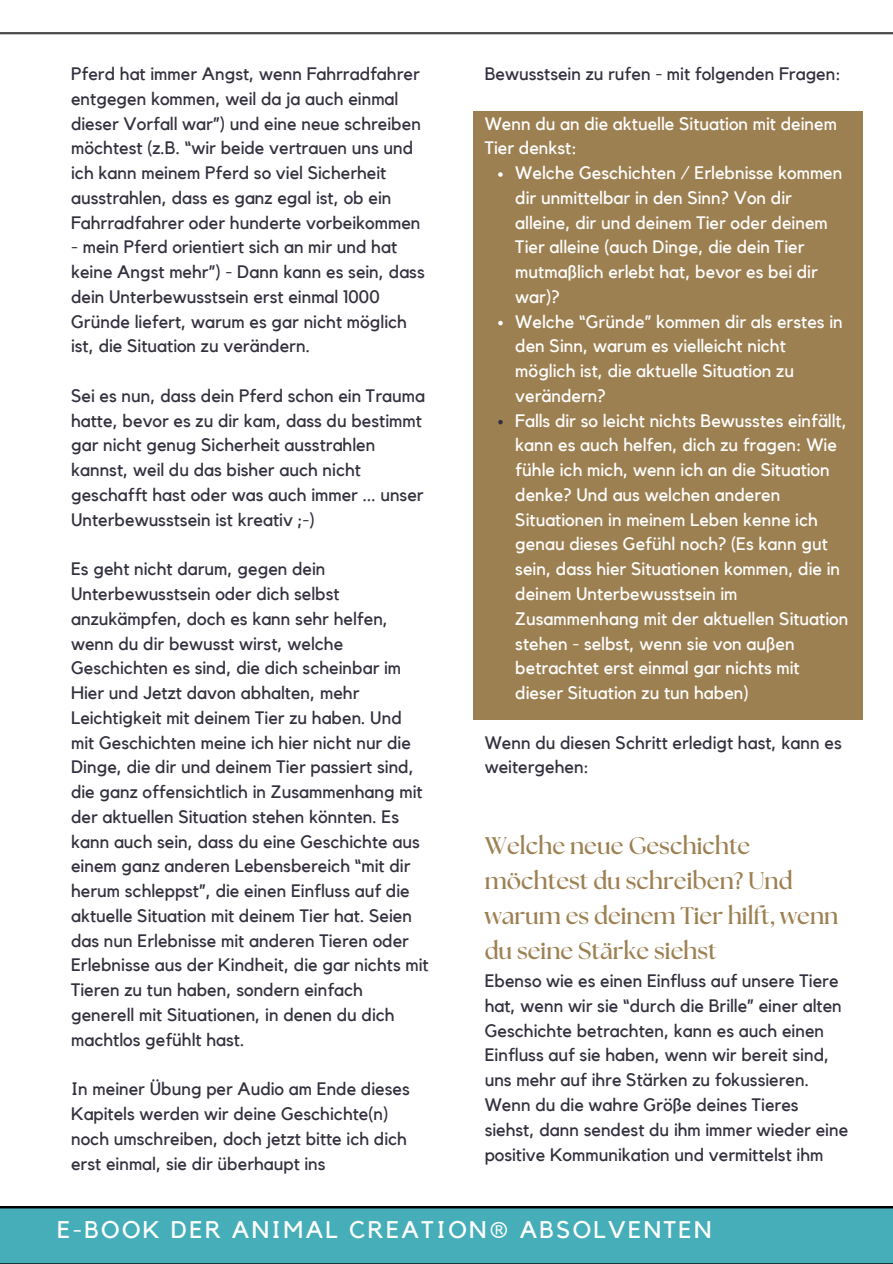
<style>
.page{position:relative;width:893px;height:1264px;background:#fff}
.page>*{position:absolute;margin:0;border:0;box-sizing:border-box;transform-origin:0 0}
.t1{font:700 24px/34.8px "The Seasons";color:#9d8052}
.t2{font:24px "Kollektif";letter-spacing:.1em;color:#fff}
.t3{font:18px/24.8px "Kollektif";color:#34303e}
.t4{font:18px/24.8px "Kollektif";color:#fff}
</style>
<div class="page">
<hr style="left:0;top:32px;width:892px;height:2px;background:#4a4a48">
<div style="left:473px;top:111px;width:389px;height:608px;background:#9d8052"></div>
<svg style="left:498px;top:172px;width:4px;height:5px"></svg>
<svg style="left:498px;top:321px;width:4px;height:4px"></svg>
<svg style="left:498px;top:420px;width:4px;height:4px"></svg>
<div style="left:0;top:1206px;width:892px;height:57px;background:#46aeb9"></div>
<p class="t3" style="left:71px;top:61px;width:351px">Pferd hat immer Angst, wenn Fahrradfahrer entgegen kommen, weil da ja auch einmal dieser Vorfall war=) und eine neue schreiben möchtest (z.B. &lt;wir beide vertrauen uns und ich kann meinem Pferd so viel Sicherheit ausstrahlen, dass es ganz egal ist, ob ein Fahrradfahrer oder hunderte vorbeikommen</p>
<p class="t3" style="left:71px;top:235px;width:355px">- mein Pferd orientiert sich an mir und hat keine Angst mehr=) - Dann kann es sein, dass dein Unterbewusstsein erst einmal 1000<br>Gründe liefert, warum es gar nicht möglich ist, die Situation zu verändern.</p>
<p class="t3" style="left:71px;top:383px;width:355px">Sei es nun, dass dein Pferd schon ein Trauma hatte, bevor es zu dir kam, dass du bestimmt gar nicht genug Sicherheit ausstrahlen kannst, weil du das bisher auch nicht geschafft hast oder was auch immer ... unser Unterbewusstsein ist kreativ ;-)</p>
<p class="t3" style="left:71px;top:556px;width:359px">Es geht nicht darum, gegen dein Unterbewusstsein oder dich selbst anzukämpfen, doch es kann sehr helfen, wenn du dir bewusst wirst, welche Geschichten es sind, die dich scheinbar im Hier und Jetzt davon abhalten, mehr Leichtigkeit mit deinem Tier zu haben. Und mit Geschichten meine ich hier nicht nur die Dinge, die dir und deinem Tier passiert sind, die ganz offensichtlich in Zusammenhang mit der aktuellen Situation stehen könnten. Es kann auch sein, dass du eine Geschichte aus einem ganz anderen Lebensbereich &lt;mit dir herum schleppst=, die einen Einfluss auf die aktuelle Situation mit deinem Tier hat. Seien das nun Erlebnisse mit anderen Tieren oder Erlebnisse aus der Kindheit, die gar nichts mit Tieren zu tun haben, sondern einfach generell mit Situationen, in denen du dich machtlos gefühlt hast.</p>
<p class="t3" style="left:71px;top:1076px;width:340px">In meiner Übung per Audio am Ende dieses Kapitels werden wir deine Geschichte(n) noch umschreiben, doch jetzt bitte ich dich erst einmal, sie dir überhaupt ins</p>
<p class="t3" style="left:484px;top:61px;width:358px">Bewusstsein zu rufen - mit folgenden Fragen:</p>
<p class="t4" style="left:484px;top:111px;width:354px">Wenn du an die aktuelle Situation mit deinem<br>Tier denkst:</p>
<p class="t4" style="left:515px;top:160px;width:334px">Welche Geschichten / Erlebnisse kommen dir unmittelbar in den Sinn? Von dir alleine, dir und deinem Tier oder deinem Tier alleine (auch Dinge, die dein Tier mutmaßlich erlebt hat, bevor es bei dir war)?<br>Welche &lt;Gründe= kommen dir als erstes in den Sinn, warum es vielleicht nicht möglich ist, die aktuelle Situation zu verändern?<br>Falls dir so leicht nichts Bewusstes einfällt, kann es auch helfen, dich zu fragen: Wie fühle ich mich, wenn ich an die Situation denke? Und aus welchen anderen Situationen in meinem Leben kenne ich genau dieses Gefühl noch? (Es kann gut sein, dass hier Situationen kommen, die in deinem Unterbewusstsein im Zusammenhang mit der aktuellen Situation stehen - selbst, wenn sie von außen betrachtet erst einmal gar nichts mit dieser Situation zu tun haben)</p>
<p class="t3" style="left:484px;top:730px;width:358px">Wenn du diesen Schritt erledigt hast, kann es weitergehen:</p>
<h1 class="t1" style="left:484px;top:828px;width:355px">Welche neue Geschichte möchtest du schreiben? Und warum es deinem Tier hilft, wenn du seine Stärke siehst</h1>
<p class="t3" style="left:484px;top:968px;width:365px">Ebenso wie es einen Einfluss auf unsere Tiere hat, wenn wir sie &lt;durch die Brille= einer alten Geschichte betrachten, kann es auch einen Einfluss auf sie haben, wenn wir bereit sind, uns mehr auf ihre Stärken zu fokussieren.<br>Wenn du die wahre Größe deines Tieres siehst, dann sendest du ihm immer wieder eine positive Kommunikation und vermittelst ihm</p>
<h1 class="t2" style="left:57px;top:1215px;width:655px">E-BOOK DER ANIMAL CREATION® ABSOLVENTEN</h1>
</div>
